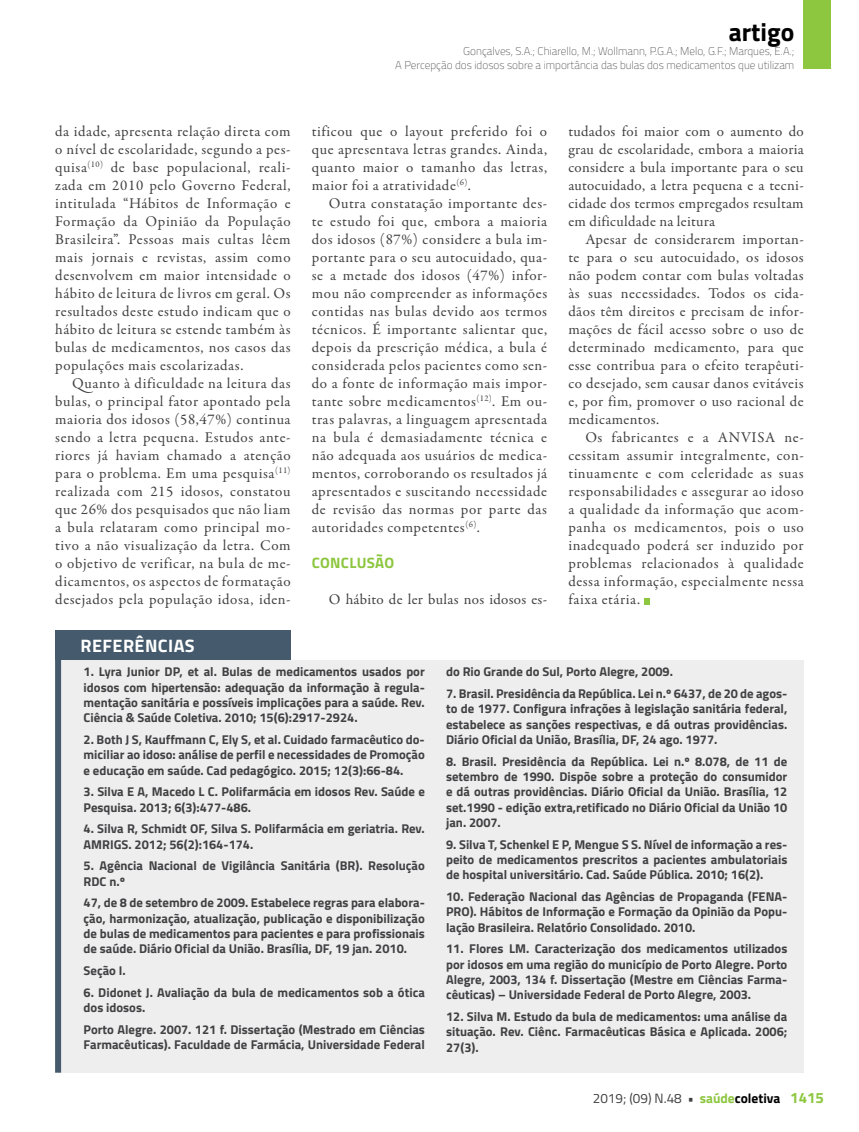
<style>
.page{position:relative;width:859px;height:1132px;background:#fff}
.page>*{position:absolute;margin:0;border:0;box-sizing:border-box;transform-origin:0 0}
.t1{font:700 25.5px "Titillium";color:#000}
.t2{font:700 18px "Titillium";letter-spacing:.025em;color:#fff}
.t3{font:15px/18px "Garamond Premr Pro";letter-spacing:.035em;color:#414042;text-align:justify}
.t4{font:700 15px "Titillium";letter-spacing:.015em;color:#8dc63f}
.t5{font:13.5px "Titillium";color:#414042}
.t6{font:700 12.75px/15.3px "Titillium";color:#414042;text-align:justify}
.t7{font:100 11.25px/13.5px "Titillium";color:#414042;text-align:right}
.s1{font-weight:700}
.s2{font-weight:700;color:#8dc63f}
.s3{font-weight:700;color:#000}
.s4{font-weight:700;font-size:15px;color:#8dc63f}
</style>
<div class="page">
<div style="left:804px;top:0;width:27px;height:69px;background:#8dc63f"></div>
<div style="left:61px;top:660px;width:743px;height:412px;background:#eeeeef"></div>
<div style="left:55px;top:630px;width:235px;height:30px;background:#455a6c"></div>
<div style="left:55px;top:647px;width:6px;height:425px;background:#455a6c"></div>
<svg style="left:644px;top:598px;width:6px;height:6px"></svg>
<h1 class="t1" style="left:729px;top:12px;width:67px">artigo</h1>
<p class="t7" style="left:395px;top:44px;width:401px">Gonçalves, S.A.; Chiarello, M.; Wollmann, P.G.A.; Melo, G.F.; Marques, É.A.;<br>A Percepção dos idosos sobre a importância das bulas dos medicamentos que utilizam</p>
<p class="t3" style="left:55px;top:122px;width:237px">da idade, apresenta relação direta com o nível de escolaridade, segundo a pes&shy;quisa<sup>(10)</sup> de base populacional, reali&shy;zada em 2010 pelo Governo Federal, intitulada “Hábitos de Informação e Formação da Opinião da População Brasileira”. Pessoas mais cultas lêem mais jornais e revistas, assim como desenvolvem em maior intensidade o hábito de leitura de livros em geral. Os resultados deste estudo indicam que o hábito de leitura se estende também às bulas de medicamentos, nos casos das populações mais escolarizadas.</p>
<p class="t3" style="left:55px;top:374px;width:237px;text-indent:17px">Quanto à dificuldade na leitura das bulas, o principal fator apontado pela maioria dos idosos (58,47%) continua sendo a letra pequena. Estudos ante&shy;riores já haviam chamado a atenção para o problema. Em uma pesquisa<sup>(11) </sup>realizada com 215 idosos, constatou que 26% dos pesquisados que não liam a bula relataram como principal mo&shy;tivo a não visualização da letra. Com o objetivo de verificar, na bula de me&shy;dicamentos, os aspectos de formatação desejados pela população idosa, iden-</p>
<p class="t3" style="left:312px;top:122px;width:237px">tificou que o layout preferido foi o que apresentava letras grandes. Ainda, quanto maior o tamanho das letras, maior foi a atratividade<sup>(6)</sup>.</p>
<p class="t3" style="left:312px;top:194px;width:237px;text-indent:17px">Outra constatação importante des&shy;te estudo foi que, embora a maioria dos idosos (87%) considere a bula im&shy;portante para o seu autocuidado, qua&shy;se a metade dos idosos (47%) infor&shy;mou não compreender as informações contidas nas bulas devido aos termos técnicos. É importante salientar que, depois da prescrição médica, a bula é considerada pelos pacientes como sen&shy;do a fonte de informação mais impor&shy;tante sobre medicamentos<sup>(12)</sup>. Em ou&shy;tras palavras, a linguagem apresentada na bula é demasiadamente técnica e não adequada aos usuários de medica&shy;mentos, corroborando os resultados já apresentados e suscitando necessidade de revisão das normas por parte das autoridades competentes<sup>(6)</sup>.</p>
<p class="t4" style="left:312px;top:551px;width:84px">CONCLUSÃO</p>
<p class="t3" style="left:329px;top:590px;width:220px">O hábito de ler bulas nos idosos es-</p>
<p class="t3" style="left:568px;top:122px;width:237px">tudados foi maior com o aumento do grau de escolaridade, embora a maioria considere a bula importante para o seu autocuidado, a letra pequena e a tecni&shy;cidade dos termos empregados resultam em dificuldade na leitura</p>
<p class="t3" style="left:568px;top:230px;width:237px;text-indent:17px">Apesar de considerarem importan&shy;te para o seu autocuidado, os idosos não podem contar com bulas voltadas às suas necessidades. Todos os cida&shy;dãos têm direitos e precisam de infor&shy;mações de fácil acesso sobre o uso de determinado medicamento, para que esse contribua para o efeito terapêuti&shy;co desejado, sem causar danos evitáveis e, por fim, promover o uso racional de medicamentos.</p>
<p class="t3" style="left:568px;top:428px;width:237px;text-indent:17px">Os fabricantes e a ANVISA ne&shy;cessitam assumir integralmente, con&shy;tinuamente e com celeridade as suas responsabilidades e assegurar ao idoso a qualidade da informação que acom&shy;panha os medicamentos, pois o uso inadequado poderá ser induzido por problemas relacionados à qualidade dessa informação, especialmente nessa faixa etária.</p>
<p class="t2" style="left:81px;top:632px;width:116px">REFERÊNCIAS</p>
<p class="t6" style="left:84px;top:663px;width:343px">1. Lyra Junior DP, et al. Bulas de medicamentos usados por idosos com hipertensão: adequação da informação à regula&shy;mentação sanitária e possíveis implicações para a saúde. Rev.<br>Ciência &amp; Saúde Coletiva. 2010; 15(6):2917-2924.</p>
<p class="t6" style="left:84px;top:731px;width:343px">2. Both J S, Kauffmann C, Ely S, et al. Cuidado farmacêutico do&shy;miciliar ao idoso: análise de perfil e necessidades de Promoção e educação em saúde. Cad pedagógico. 2015; 12(3):66-84.</p>
<p class="t6" style="left:84px;top:783px;width:343px">3. Silva E A, Macedo L C. Polifarmácia em idosos Rev. Saúde e<br>Pesquisa. 2013; 6(3):477-486.</p>
<p class="t6" style="left:84px;top:820px;width:343px">4. Silva R, Schmidt OF, Silva S. Polifarmácia em geriatria. Rev.<br>AMRIGS. 2012; 56(2):164-174.</p>
<p class="t6" style="left:84px;top:857px;width:343px">5. Agência Nacional de Vigilância Sanitária (BR). Resolução<br>RDC n.º</p>
<p class="t6" style="left:84px;top:894px;width:343px">47, de 8 de setembro de 2009. Estabelece regras para elabora&shy;ção, harmonização, atualização, publicação e disponibilização de bulas de medicamentos para pacientes e para profissionais de saúde. Diário Oficial da União. Brasília, DF, 19 jan. 2010.</p>
<p class="t6" style="left:84px;top:961px;width:44px">Seção I.</p>
<p class="t6" style="left:84px;top:983px;width:343px">6. Didonet J. Avaliação da bula de medicamentos sob a ótica dos idosos.</p>
<p class="t6" style="left:84px;top:1020px;width:343px">Porto Alegre. 2007. 121 f. Dissertação (Mestrado em Ciências<br>Farmacêuticas). Faculdade de Farmácia, Universidade Federal</p>
<p class="t6" style="left:446px;top:663px;width:228px">do Rio Grande do Sul, Porto Alegre, 2009.</p>
<p class="t6" style="left:446px;top:685px;width:343px">7. Brasil. Presidência da República. Lei n.º 6437, de 20 de agos&shy;to de 1977. Configura infrações à legislação sanitária federal, estabelece as sanções respectivas, e dá outras providências.<br>Diário Oficial da União, Brasília, DF, 24 ago. 1977.</p>
<p class="t6" style="left:446px;top:752px;width:343px">8. Brasil. Presidência da República. Lei n.º 8.078, de 11 de setembro de 1990. Dispõe sobre a proteção do consumidor e dá outras providências. Diário Oficial da União. Brasília, 12 set.1990 - edição extra,retificado no Diário Oficial da União 10 jan. 2007.</p>
<p class="t6" style="left:446px;top:835px;width:343px">9. Silva T, Schenkel E P, Mengue S S. Nível de informação a res&shy;peito de medicamentos prescritos a pacientes ambulatoriais de hospital universitário. Cad. Saúde Pública. 2010; 16(2).</p>
<p class="t6" style="left:446px;top:887px;width:343px">10. Federação Nacional das Agências de Propaganda (FENA-PRO). Hábitos de Informação e Formação da Opinião da Popu&shy;lação Brasileira. Relatório Consolidado. 2010.</p>
<p class="t6" style="left:446px;top:940px;width:343px">11. Flores LM. Caracterização dos medicamentos utilizados por idosos em uma região do município de Porto Alegre. Porto Alegre, 2003, 134 f. Dissertação (Mestre em Ciências Farma&shy;cêuticas) – Universidade Federal de Porto Alegre, 2003.</p>
<p class="t6" style="left:446px;top:1007px;width:343px">12. Silva M. Estudo da bula de medicamentos: uma análise da situação. Rev. Ciênc. Farmacêuticas Básica e Aplicada. 2006; 27(3).</p>
<p class="t5" style="left:593px;top:1087px;width:233px">2019; (09) N.48 <span class="s1">•</span> <span class="s2">saúde</span><span class="s3">coletiva</span> <span class="s4">1415</span></p>
</div>
